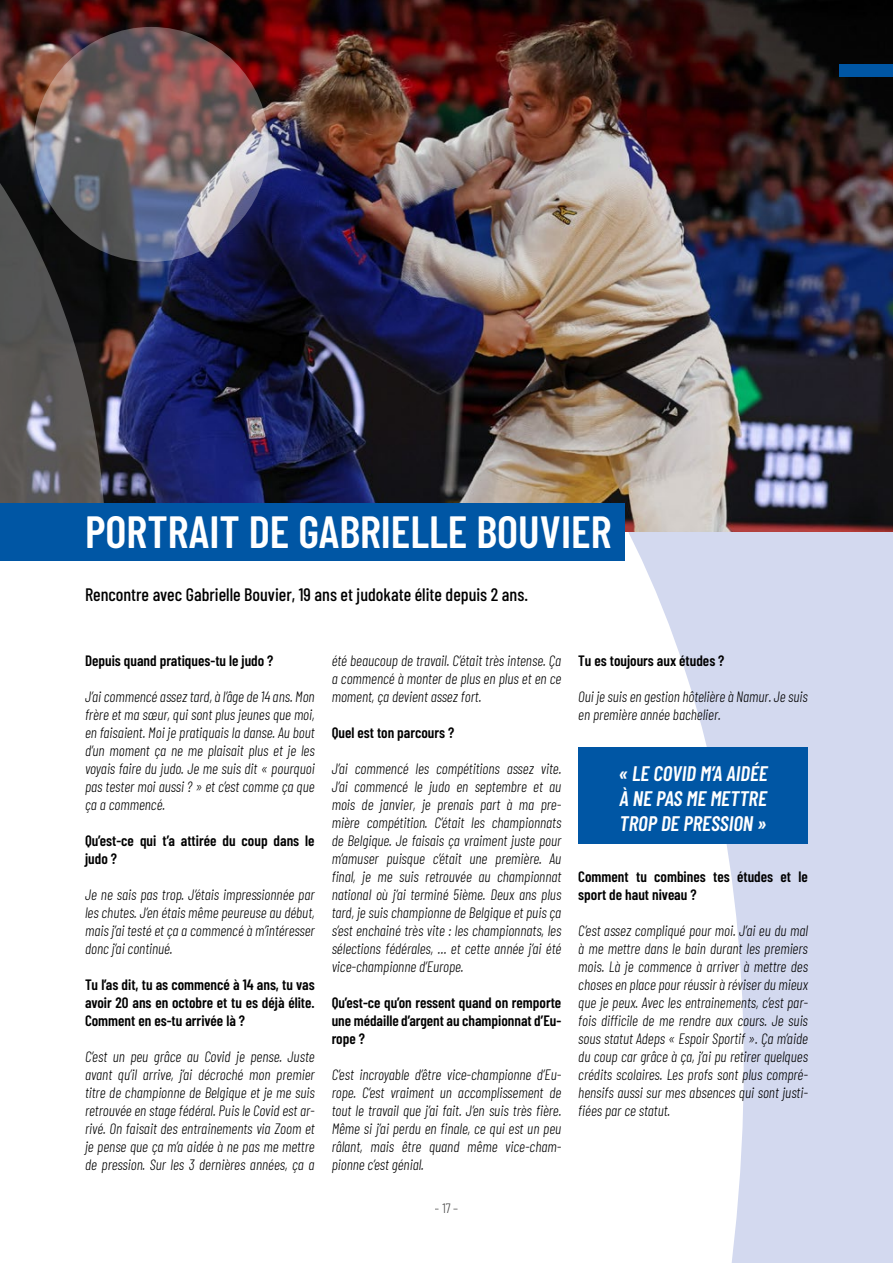
<style>
.page{position:relative;width:893px;height:1263px;background:#fff}
.page>*{position:absolute;margin:0;border:0;box-sizing:border-box;transform-origin:0 0}
.t1{font:600 45px "Barlow Condensed";color:#fff}
.t2{font:italic 600 21px/25.2px "Barlow Condensed";color:#fff;text-align:justify}
.t3{font:500 18px "Barlow Condensed";color:#000}
.t4{font:italic 300 15px/18px "Barlow Condensed";color:#000;text-align:justify}
.t5{font:600 15px/18px "Barlow Condensed";color:#000}
.t6{font:300 13.5px "Barlow Condensed";color:#000}
</style>
<div class="page">
<svg style="left:371px;top:531px;width:522px;height:732px"></svg>
<img style="left:107px;top:0;width:786px;height:531px">
<img style="left:0;top:0;width:107px;height:561px">
<div style="left:0;top:503px;width:624px;height:57px;background:#0056a4"></div>
<img style="left:34px;top:27px;width:235px;height:235px;border-radius:50%">
<div style="left:840px;top:64px;width:53px;height:13px;background:#0056a4"></div>
<div style="left:578px;top:747px;width:230px;height:97px;background:#0056a4"></div>
<h1 class="t1" style="left:85px;top:499px;width:528px">PORTRAIT DE GABRIELLE BOUVIER</h1>
<p class="t3" style="left:85px;top:582px;width:444px">Rencontre avec Gabrielle Bouvier, 19 ans et judokate élite depuis 2 ans.</p>
<p class="t5" style="left:85px;top:651px;width:190px">Depuis quand pratiques-tu le judo ?</p>
<p class="t4" style="left:85px;top:687px;width:231px">J’ai commencé assez tard, à l’âge de 14 ans. Mon frère et ma sœur, qui sont plus jeunes que moi, en faisaient. Moi je pratiquais la danse. Au bout d’un moment ça ne me plaisait plus et je les voyais faire du judo. Je me suis dit « pourquoi pas tester moi aussi ? » et c’est comme ça que ça a commencé.</p>
<p class="t5" style="left:85px;top:831px;width:231px">Qu’est-ce qui t’a attirée du coup dans le judo ?</p>
<p class="t4" style="left:85px;top:885px;width:231px">Je ne sais pas trop. J’étais impressionnée par les chutes. J’en étais même peureuse au début, mais j’ai testé et ça a commencé à m’intéresser donc j’ai continué.</p>
<p class="t5" style="left:85px;top:975px;width:231px;text-align:justify">Tu l’as dit, tu as commencé à 14 ans, tu vas avoir 20 ans en octobre et tu es déjà élite.<br>Comment en es-tu arrivée là ?</p>
<p class="t4" style="left:85px;top:1047px;width:231px">C’est un peu grâce au Covid je pense. Juste avant qu’il arrive, j’ai décroché mon premier titre de championne de Belgique et je me suis retrouvée en stage fédéral. Puis le Covid est ar&shy;rivé. On faisait des entrainements via Zoom et je pense que ça m’a aidée à ne pas me mettre de pression. Sur les 3 dernières années, ça a</p>
<p class="t4" style="left:332px;top:651px;width:231px">été beaucoup de travail. C’était très intense. Ça a commencé à monter de plus en plus et en ce moment, ça devient assez fort.</p>
<p class="t5" style="left:332px;top:723px;width:124px">Quel est ton parcours ?</p>
<p class="t4" style="left:332px;top:759px;width:231px">J’ai commencé les compétitions assez vite.<br>J’ai commencé le judo en septembre et au mois de janvier, je prenais part à ma pre&shy;mière compétition. C’était les championnats de Belgique. Je faisais ça vraiment juste pour m’amuser puisque c’était une première. Au final, je me suis retrouvée au championnat national où j’ai terminé 5ième. Deux ans plus tard, je suis championne de Belgique et puis ça s’est enchainé très vite : les championnats, les sélections fédérales, … et cette année j’ai été vice-championne d’Europe.</p>
<p class="t5" style="left:332px;top:993px;width:231px;text-align:justify">Qu’est-ce qu’on ressent quand on remporte une médaille d’argent au championnat d’Eu&shy;rope ?</p>
<p class="t4" style="left:332px;top:1065px;width:231px">C’est incroyable d’être vice-championne d’Eu&shy;rope. C’est vraiment un accomplissement de tout le travail que j’ai fait. J’en suis très fière.<br>Même si j’ai perdu en finale, ce qui est un peu râlant, mais être quand même vice-cham&shy;pionne c’est génial.</p>
<p class="t6" style="left:435px;top:1198px;width:25px">– 17 –</p>
<p class="t5" style="left:578px;top:651px;width:148px">Tu es toujours aux études ?</p>
<p class="t4" style="left:578px;top:687px;width:231px">Oui je suis en gestion hôtelière à Namur. Je suis en première année bachelier.</p>
<h2 class="t2" style="left:618px;top:759px;width:151px">« LE COVID M’A AIDÉE À NE PAS ME METTRE TROP DE PRESSION »</h2>
<p class="t5" style="left:578px;top:867px;width:231px">Comment tu combines tes études et le sport de haut niveau ?</p>
<p class="t4" style="left:578px;top:921px;width:231px">C’est assez compliqué pour moi. J’ai eu du mal à me mettre dans le bain durant les premiers mois. Là je commence à arriver à mettre des choses en place pour réussir à réviser du mieux que je peux. Avec les entrainements, c’est par&shy;fois difficile de me rendre aux cours. Je suis sous statut Adeps « Espoir Sportif ». Ça m’aide du coup car grâce à ça, j’ai pu retirer quelques crédits scolaires. Les profs sont plus compré&shy;hensifs aussi sur mes absences qui sont justi&shy;fiées par ce statut.</p>
</div>
